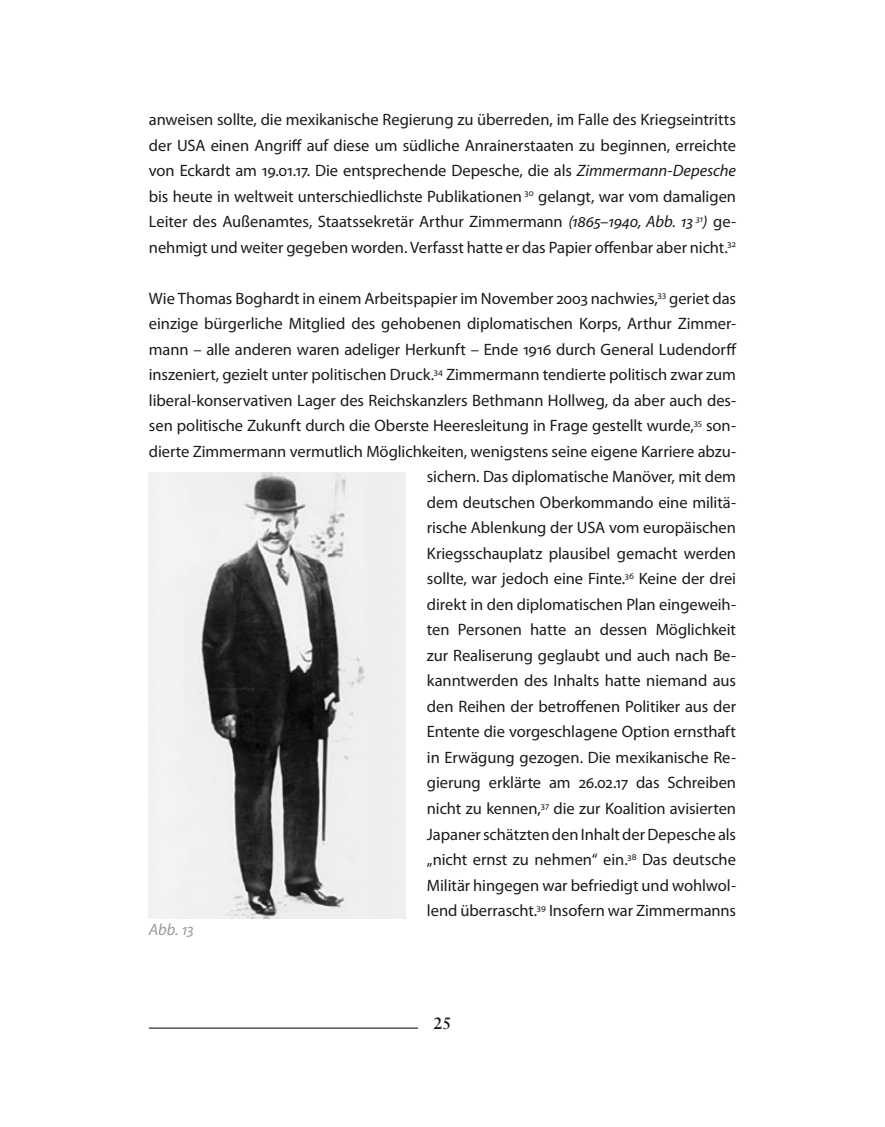
<style>
.page{position:relative;width:885px;height:1127px;background:#fff}
.page>*{position:absolute;margin:0;border:0;box-sizing:border-box;transform-origin:0 0}
.t1{font:16.5px/25.5px "Myriad Pro";letter-spacing:-.005em;color:#1b1a1f;text-align:justify}
.t2{font:italic 16.5px "Myriad Pro";color:#999b9c}
.t3{font:700 16.5px "Sabon";color:#1b1a1f}
.s1{font-style:italic}
</style>
<div class="page">
<hr style="left:149px;top:1027px;width:269px;height:1px;background:#1b1a1f">
<img style="left:149px;top:473px;width:256px;height:445px">
<p class="t1" style="left:149px;top:106px;width:588px">anweisen sollte, die mexikanische Regierung zu überreden, im Falle des Kriegseintritts der USA einen Angriff auf diese um südliche Anrainerstaaten zu beginnen, erreichte von Eckardt am 19.01.17. Die entsprechende Depesche, die als <span class="s1">Zimmermann-Depesche </span>bis heute in weltweit unterschiedlichste Publikationen <sup>30</sup> gelangt, war vom damaligen Leiter des Außenamtes, Staatssekretär Arthur Zimmermann <span class="s1">(1865–1940, Abb. 13</span> <sup>31</sup><span class="s1">)</span> ge&shy;nehmigt und weiter gegeben worden. Verfasst hatte er das Papier offenbar aber nicht.<sup>32</sup></p>
<p class="t1" style="left:149px;top:285px;width:589px;text-align:right">Wie Thomas Boghardt in einem Arbeitspapier im November 2003 nachwies,<sup>33</sup> geriet das einzige bürgerliche Mitglied des gehobenen diplomatischen Korps, Arthur Zimmer&shy;mann – alle anderen waren adeliger Herkunft – Ende 1916 durch General Ludendorff inszeniert, gezielt unter politischen Druck.<sup>34</sup> Zimmermann tendierte politisch zwar zum liberal-konservativen Lager des Reichskanzlers Bethmann Hollweg, da aber auch des&shy;sen politische Zukunft durch die Oberste Heeresleitung in Frage gestellt wurde,<sup>35</sup> son&shy;dierte Zimmermann vermutlich Möglichkeiten, wenigstens seine eigene Karriere abzu&shy;sichern. Das diplomatische Manöver, mit dem<br>dem deutschen Oberkommando eine militä-<br>rische Ablenkung der USA vom europäischen<br>Kriegsschauplatz plausibel gemacht werden<br>sollte, war jedoch eine Finte.<sup>36</sup> Keine der drei<br>direkt in den diplomatischen Plan eingeweih-<br>ten Personen hatte an dessen Möglichkeit<br>zur Realiserung geglaubt und auch nach Be-<br>kanntwerden des Inhalts hatte niemand aus<br>den Reihen der betroffenen Politiker aus der<br>Entente die vorgeschlagene Option ernsthaft<br>in Erwägung gezogen. Die mexikanische Re-<br>gierung erklärte am 26.02.17 das Schreiben<br>nicht zu kennen,<sup>37</sup> die zur Koalition avisierten<br>Japaner schätzten den Inhalt der Depesche als<br>„nicht ernst zu nehmen“ ein.<sup>38</sup> Das deutsche<br>Militär hingegen war befriedigt und wohlwol-<br>lend überrascht.<sup>39</sup> Insofern war Zimmermanns</p>
<p class="t2" style="left:149px;top:919px;width:47px">Abb. 13</p>
<p class="t3" style="left:433px;top:1013px;width:20px">25</p>
</div>
